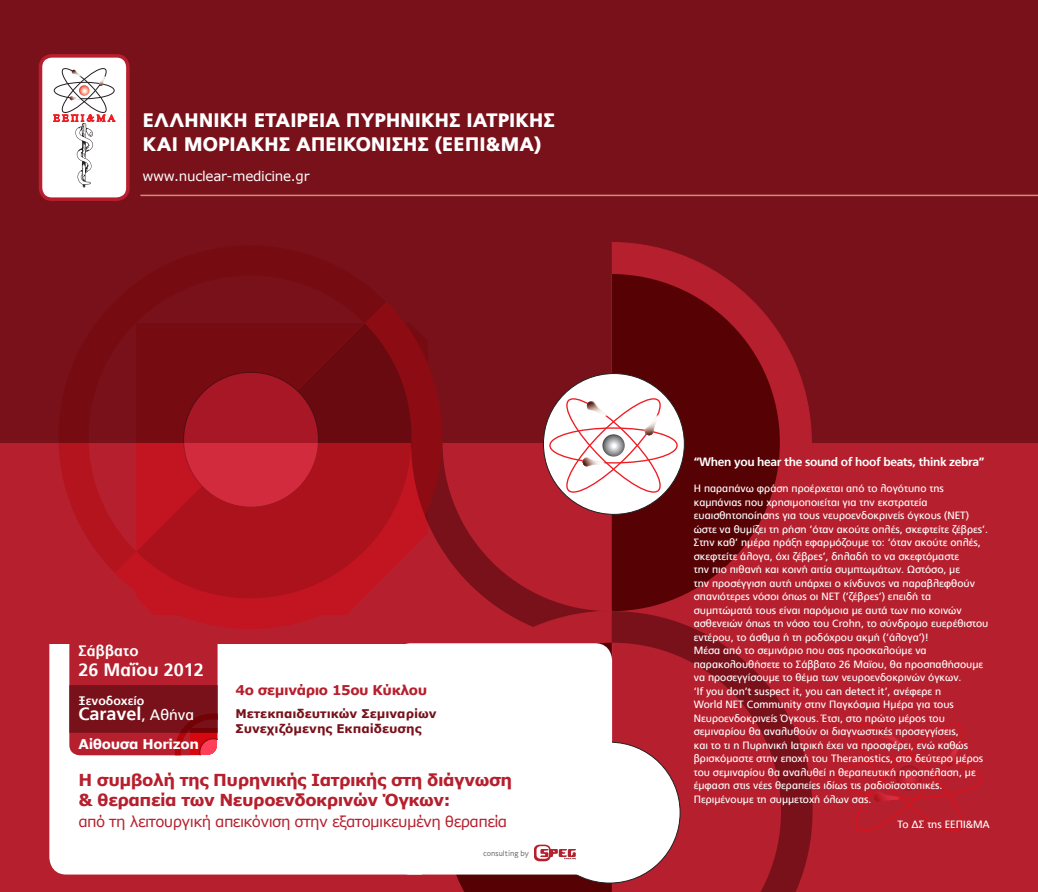
<style>
.page{position:relative;width:1038px;height:892px;background:#fff}
.page>*{position:absolute;margin:0;border:0;box-sizing:border-box;transform-origin:0 0}
.t1{font:900 19.5px "PF Catalog";letter-spacing:-.01em;color:#fff}
.t2{font:700 18px "PF Catalog";color:#fff}
.t3{font:700 16.5px/19.8px "Verdana";letter-spacing:-.03em;color:#b61f2d}
.t4{font:15px "Verdana";letter-spacing:-.04em;color:#b61f2d}
.t5{font:700 15px "PF Catalog";color:#fff}
.t6{font:13.5px "Verdana";letter-spacing:-.02em;color:#fff}
.t7{font:700 13.5px "Verdana";letter-spacing:-.03em;color:#b61f2d}
.t8{font:700 13.5px "Verdana";letter-spacing:-.03em;color:#fff}
.t9{font:700 12.3px "PF Catalog";color:#fff}
.t10{font:700 12px/14.4px "Verdana";color:#79111b}
.t11{font:700 12px "PF Catalog";letter-spacing:-.03em;color:#fff}
.t12{font:10.5px/13.5px "PF Catalog";color:#fff}
.t13{font:8.25px "PF Textbook";letter-spacing:-.01em;color:#6c6d70}
.s1{font-weight:400;font-size:15px}
</style>
<div class="page">
<div style="left:1px;top:499px;width:1037px;height:393px;background:#b61f2d"></div>
<div style="left:49px;top:577px;width:563px;height:298px;background:#fff;border-radius:17px"></div>
<div style="left:1px;top:108px;width:1037px;height:535px;background:#b61f2d"></div>
<div style="left:1px;top:0;width:1037px;height:442px;background:#79111b"></div>
<svg style="left:612px;top:242px;width:200px;height:200px"></svg>
<svg style="left:612px;top:274px;width:168px;height:337px;fill:#560204"></svg>
<svg style="left:460px;top:242px;width:152px;height:368px"></svg>
<div style="left:543px;top:374px;width:141px;height:140px;background:#fff;border-radius:50%"></div>
<svg style="left:560px;top:392px;width:107px;height:107px"></svg>
<svg style="left:847px;top:724px;width:123px;height:108px"></svg>
<svg style="left:502px;top:610px;width:110px;height:32px"></svg>
<div style="left:456px;top:643px;width:156px;height:249px;background:#560204"></div>
<svg style="left:612px;top:611px;width:200px;height:281px"></svg>
<div style="left:539px;top:742px;width:141px;height:141px;background:#fff;border-radius:50%"></div>
<div style="left:393px;top:643px;width:219px;height:232px;background:#fff;border-radius:17px"></div>
<div style="left:40px;top:56px;width:88px;height:143px;background:#fff;border-radius:11px"></div>
<svg style="left:53px;top:68px;width:62px;height:119px"></svg>
<div style="left:39px;top:54px;width:91px;height:147px;border:4px solid #b61f2d;border-radius:11px"></div>
<div style="left:69px;top:632px;width:149px;height:123px;background:#b61f2d;border-radius:10px"></div>
<hr style="left:140px;top:195px;width:898px;height:1px;background:#d58b7b">
<svg style="left:69px;top:685px;width:149px;height:71px"></svg>
<svg style="left:115px;top:302px;width:345px;height:345px"></svg>
<svg style="left:136px;top:323px;width:291px;height:291px"></svg>
<svg style="left:40px;top:302px;width:346px;height:271px"></svg>
<svg style="left:176px;top:365px;width:150px;height:149px"></svg>
<svg style="left:534px;top:845px;width:42px;height:16px"></svg>
<p class="t1" style="left:142px;top:109px;width:414px">ΕΛΛΗΝΙΚΗ ΕΤΑΙΡΕΙΑ ΠΥΡΗΝΙΚΗΣ ΙΑΤΡΙΚΗΣ</p>
<p class="t1" style="left:142px;top:132px;width:400px">KAI ΜΟΡΙΑΚΗΣ ΑΠΕΙΚΟΝΙΣΗΣ (EEΠI&amp;MA)</p>
<p class="t6" style="left:142px;top:168px;width:169px">www.nuclear-medicine.gr</p>
<p class="t5" style="left:79px;top:642px;width:61px">Σάββατο</p>
<p class="t2" style="left:79px;top:659px;width:127px">26 Μαΐου 2012</p>
<p class="t9" style="left:79px;top:694px;width:67px">Ξενοδοχείο</p>
<p class="t2" style="left:79px;top:704px;width:117px">Caravel<span class="s1">, Αθήνα</span></p>
<p class="t8" style="left:79px;top:736px;width:122px">Αίθουσα Horizon</p>
<p class="t3" style="left:78px;top:769px;width:435px">Η συμβολή της Πυρηνικής Ιατρικής στη διάγνωση &amp; θεραπεία των Νευροενδοκρινών Όγκων:</p>
<p class="t4" style="left:78px;top:812px;width:430px">από τη λειτουργική απεικόνιση στην εξατομικευμένη θεραπεία</p>
<p class="t7" style="left:236px;top:682px;width:193px">4ο σεμινάριο 15ου Κύκλου</p>
<p class="t10" style="left:235px;top:706px;width:203px">Μετεκπαιδευτικών Σεμιναρίων<br>Συνεχιζόμενης Εκπαίδευσης</p>
<p class="t13" style="left:483px;top:848px;width:47px">consulting by</p>
<p class="t11" style="left:694px;top:455px;width:292px">“When you hear the sound of hoof beats, think zebra”</p>
<p class="t12" style="left:694px;top:482px;width:296px">Η παραπάνω φράση προέρχεται από το λογότυπο της καμπάνιας που χρησιμοποιείται για την εκστρατεία ευαισθητοποίησης για τους νευροενδοκρινείς όγκους (NET) ώστε να θυμίζει τη ρήση ‘όταν ακούτε οπλές, σκεφτείτε ζέβρες’.</p>
<p class="t12" style="left:694px;top:536px;width:296px">Στην καθ’ ημέρα πράξη εφαρμόζουμε το: ‘όταν ακούτε οπλές, σκεφτείτε άλογα, όχι ζέβρες’, δηλαδή το να σκεφτόμαστε<br>την πιο πιθανή και κοινή αιτία συμπτωμάτων. Ωστόσο, με<br>την προσέγγιση αυτή υπάρχει ο κίνδυνος να παραβλεφθούν σπανιότερες νόσοι όπως οι NET (‘ζέβρες’) επειδή τα συμπτώματά τους είναι παρόμοια με αυτά των πιο κοινών ασθενειών όπως τη νόσο του Crohn, το σύνδρομο ευερέθιστου εντέρου, το άσθμα ή τη ροδόχρου ακμή (‘άλογα’)!</p>
<p class="t12" style="left:694px;top:644px;width:291px">Μέσα από το σεμινάριο που σας προσκαλούμε να παρακολουθήσετε το Σάββατο 26 Μαϊου, θα προσπαθήσουμε να προσεγγίσουμε το θέμα των νευροενδοκρινών όγκων.</p>
<p class="t12" style="left:694px;top:684px;width:291px">‘If you don’t suspect it, you can detect it’, ανέφερε η<br>World NET Community στην Παγκόσμια Ημέρα για τους Νευροενδοκρινείς Όγκους. Έτσι, στο πρώτο μέρος του σεμιναρίου θα αναλυθούν οι διαγνωστικές προσεγγίσεις,<br>και το τι η Πυρηνική Ιατρική έχει να προσφέρει, ενώ καθώς βρισκόμαστε στην εποχή του Theranostics, στο δεύτερο μέρος του σεμιναρίου θα αναλυθεί η θεραπευτική προσπέλαση, με έμφαση στις νέες θεραπείες ιδίως τις ραδιοϊσοτοπικές.</p>
<p class="t12" style="left:694px;top:792px;width:179px">Περιμένουμε τη συμμετοχή όλων σας.</p>
<p class="t12" style="left:897px;top:818px;width:94px">Το ΔΣ της ΕΕΠΙ&amp;ΜΑ</p>
</div>
